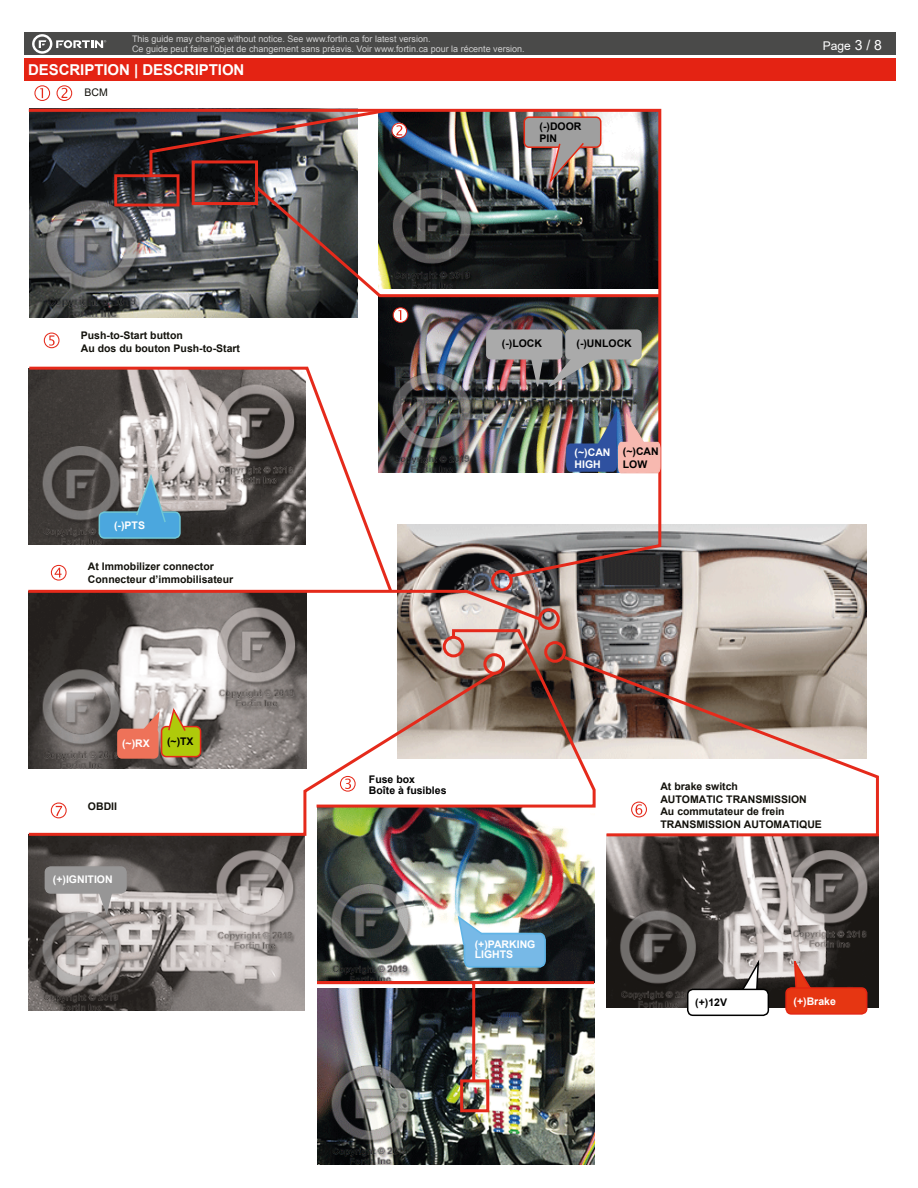
<style>
.page{position:relative;width:918px;height:1188px;background:#fff}
.page>*{position:absolute;margin:0;border:0;box-sizing:border-box;transform-origin:0 0}
.t1{font:700 15px "Arial";letter-spacing:-.005em;color:#fff}
.t2{font:12px "Arial";color:#fff}
.t3{font:700 10.5px/12.6px "Arial";color:#12110b}
.t4{font:700 10.5px/10.5px "Arial";color:#000}
.t5{font:700 10.5px/10.5px "Arial";color:#fff}
.t6{font:10.5px "Arial";color:#12110b}
.t7{font:9px/9.8px "Arial";color:#d0d0d0}
.s1{font-size:13.95px}
</style>
<div class="page">
<div style="left:24px;top:33px;width:872px;height:22px;background:#4a4a49"></div>
<div style="left:24px;top:58px;width:872px;height:23px;background:#e42313"></div>
<svg style="left:32px;top:34px;width:74px;height:20px"></svg>
<img style="left:607px;top:838px;width:271px;height:169px">
<img style="left:28px;top:837px;width:276px;height:173px">
<img style="left:28px;top:623px;width:279px;height:46px">
<img style="left:398px;top:524px;width:469px;height:130px">
<img style="left:317px;top:809px;width:277px;height:171px">
<div style="left:538px;top:608px;width:22px;height:22px;border:3px solid #e52a1b;border-radius:50%"></div>
<div style="left:491px;top:570px;width:22px;height:21px;border:3px solid #e52a1b;border-radius:50%"></div>
<svg style="left:28px;top:588px;width:516px;height:35px"></svg>
<svg style="left:28px;top:669px;width:470px;height:168px"></svg>
<svg style="left:314px;top:628px;width:283px;height:181px"></svg>
<img style="left:457px;top:914px;width:90px;height:55px">
<div style="left:544px;top:641px;width:22px;height:22px;border:3px solid #e52a1b;border-radius:50%"></div>
<svg style="left:561px;top:654px;width:318px;height:184px"></svg>
<svg style="left:631px;top:802px;width:16px;height:15px"></svg>
<img style="left:28px;top:108px;width:635px;height:471px">
<svg style="left:252px;top:183px;width:411px;height:116px;background:#4c4a4a"></svg>
<svg style="left:393px;top:307px;width:15px;height:16px"></svg>
<svg style="left:34px;top:85px;width:16px;height:16px"></svg>
<img style="left:148px;top:108px;width:259px;height:71px">
<svg style="left:57px;top:85px;width:15px;height:16px"></svg>
<svg style="left:28px;top:365px;width:367px;height:230px"></svg>
<div style="left:524px;top:117px;width:77px;height:30px;background:#9f9f9f;border-radius:5px"></div>
<div style="left:524px;top:116px;width:77px;height:32px;border:2px solid #e52913;border-radius:5px"></div>
<img style="left:317px;top:1084px;width:277px;height:80px">
<img style="left:548px;top:143px;width:37px;height:43px">
<div style="left:460px;top:1079px;width:29px;height:33px;border:3px solid #e52a1b"></div>
<img style="left:317px;top:980px;width:278px;height:104px">
<div style="left:99px;top:512px;width:81px;height:26px;background:#4ba7de;border-radius:5px"></div>
<div style="left:99px;top:511px;width:82px;height:28px;border:2px solid #70c7d6;border-radius:5px"></div>
<svg style="left:135px;top:471px;width:32px;height:51px"></svg>
<img style="left:565px;top:406px;width:96px;height:68px">
<div style="left:117px;top:729px;width:42px;height:30px;background:#ee7259;border-radius:5px"></div>
<div style="left:162px;top:727px;width:39px;height:30px;background:#afca0b;border-radius:5px"></div>
<div style="left:161px;top:726px;width:40px;height:31px;border:2px solid #e52a1b;border-radius:5px"></div>
<svg style="left:92px;top:894px;width:25px;height:31px"></svg>
<div style="left:45px;top:867px;width:81px;height:26px;background:#979696;border-radius:5px"></div>
<div style="left:45px;top:866px;width:82px;height:28px;border:2px solid #979696;border-radius:5px"></div>
<svg style="left:141px;top:711px;width:19px;height:27px"></svg>
<svg style="left:167px;top:706px;width:20px;height:25px"></svg>
<svg style="left:740px;top:963px;width:20px;height:26px"></svg>
<svg style="left:793px;top:905px;width:20px;height:82px;background:#c1a49e"></svg>
<div style="left:688px;top:989px;width:80px;height:26px;background:#fff;border-radius:5px"></div>
<div style="left:687px;top:989px;width:82px;height:27px;border:2px solid #000;border-radius:5px"></div>
<div style="left:786px;top:988px;width:81px;height:26px;background:#e63612;border-radius:5px"></div>
<div style="left:785px;top:987px;width:82px;height:28px;border:2px solid #e42613;border-radius:5px"></div>
<div style="left:486px;top:329px;width:77px;height:31px;background:#aaa;border-radius:5px"></div>
<div style="left:565px;top:329px;width:77px;height:31px;background:#aaa;border-radius:5px"></div>
<svg style="left:530px;top:359px;width:13px;height:28px"></svg>
<svg style="left:549px;top:356px;width:51px;height:31px;background:#81837f"></svg>
<p class="t7" style="left:132px;top:34px;width:394px">This guide may change without notice. See www.fortin.ca for latest version.<br>Ce guide peut faire l’objet de changement sans préavis. Voir www.fortin.ca pour la récente version.</p>
<h1 class="t1" style="left:28px;top:59px;width:218px">DESCRIPTION | DESCRIPTION</h1>
<p class="t6" style="left:84px;top:86px;width:25px">BCM</p>
<p class="t3" style="left:81px;top:329px;width:161px">Push-to-Start button<br>Au dos du bouton Push-to-Start</p>
<p class="t5" style="left:114px;top:520px;width:32px">(-)PTS</p>
<p class="t3" style="left:88px;top:560px;width:147px">At Immobilizer connector<br>Connecteur d’immobilisateur</p>
<p class="t5" style="left:122px;top:738px;width:29px">(~)RX</p>
<p class="t4" style="left:167px;top:736px;width:28px">(~)TX</p>
<p class="t4" style="left:540px;top:121px;width:43px;line-height:12px">(-)DOOR<br>PIN</p>
<p class="t4" style="left:502px;top:338px;width:42px">(-)LOCK</p>
<p class="t4" style="left:577px;top:338px;width:57px">(-)UNLOCK</p>
<p class="t5" style="left:575px;top:446px;width:37px;line-height:12.6px">(~)CAN<br>HIGH</p>
<p class="t4" style="left:623px;top:445px;width:37px;line-height:12.6px">(~)CAN<br>LOW</p>
<p class="t2" style="left:823px;top:38px;width:61px">Page <span class="s1">3 / 8</span></p>
<p class="t3" style="left:88px;top:800px;width:31px">OBDII</p>
<p class="t5" style="left:53px;top:874px;width:61px">(+)IGNITION</p>
<p class="t4" style="left:369px;top:775px;width:79px">Fuse box<br>Boîte à fusibles</p>
<p class="t5" style="left:475px;top:939px;width:62px">(+)PARKING<br>LIGHTS</p>
<p class="t3" style="left:660px;top:780px;width:163px">At brake switch<br>AUTOMATIC TRANSMISSION<br>Au commutateur de frein<br>TRANSMISSION AUTOMATIQUE</p>
<p class="t4" style="left:695px;top:997px;width:33px">(+)12V</p>
<p class="t5" style="left:794px;top:996px;width:44px">(+)Brake</p>
</div>
